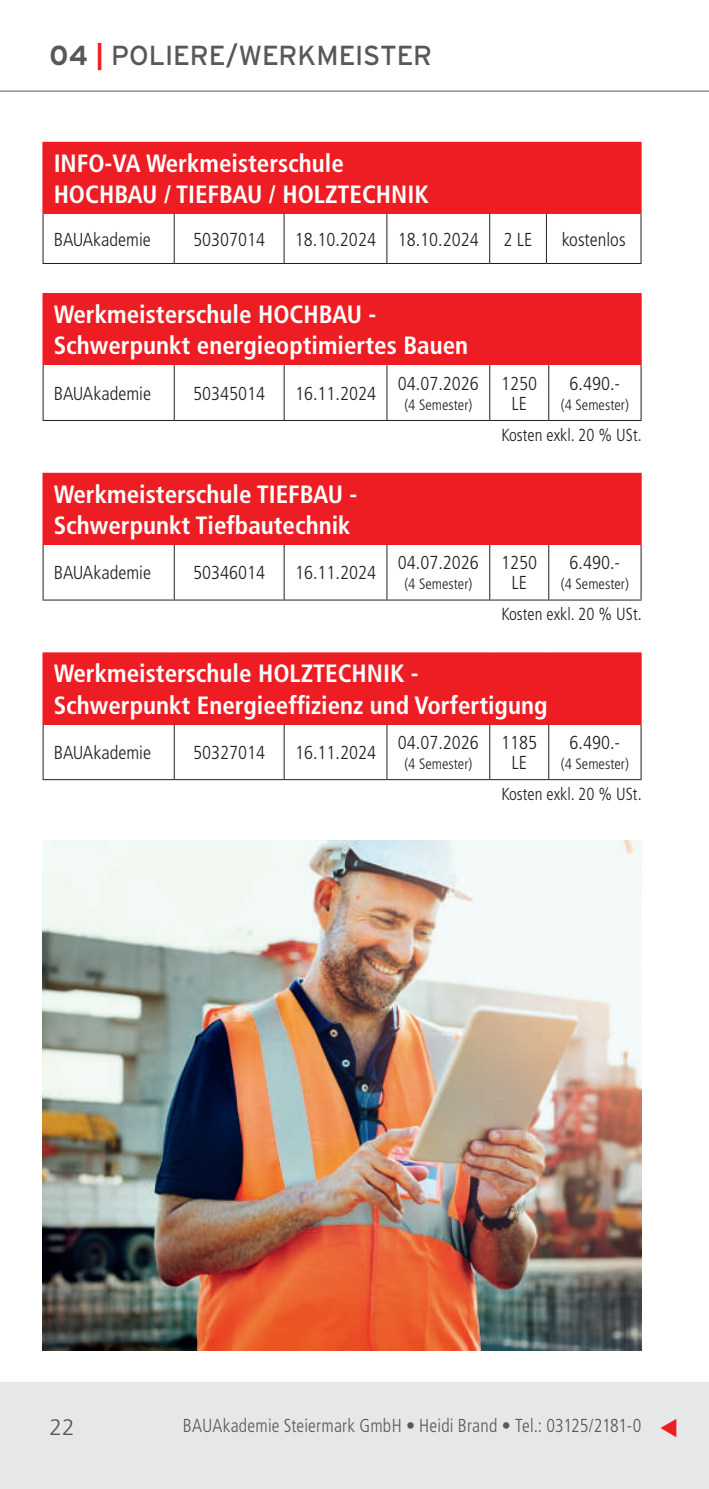
<style>
.page{position:relative;width:709px;height:1489px;background:#fff}
.page>*{position:absolute;margin:0;border:0;box-sizing:border-box;transform-origin:0 0}
.t1{font:27.5px "Interstate";letter-spacing:-.005em;color:#57585a}
.t2{font:700 condensed 25px/31.2px "Frutiger LT Std";color:#fff}
.t3{font:300 22.5px "Frutiger LT Std";color:#57585a}
.t4{font:300 condensed 18.75px/20px "Frutiger LT Std";color:#231f20;text-align:center}
.t5{font:300 condensed 18.75px "Frutiger LT Std";letter-spacing:.01em;color:#57585a;scale:.96 1}
.t6{font:300 condensed 17.5px "Frutiger LT Std";color:#231f20;scale:.96 1}
.t7{font:300 condensed 15px "Frutiger LT Std";color:#231f20}
.s1{font-weight:700}
.s2{font-weight:700;color:#ee1d23}
</style>
<div class="page">
<div style="left:0;top:1382px;width:709px;height:106px;background:#e6e7e9"></div>
<hr style="left:0;top:91px;width:709px;height:1px;background:#57585a">
<div style="left:43px;top:142px;width:598px;height:72px;background:#ee1d23"></div>
<hr style="left:43px;top:263px;width:131px;height:1px;background:#231f20">
<hr style="left:174px;top:263px;width:110px;height:1px;background:#231f20">
<hr style="left:284px;top:263px;width:103px;height:1px;background:#231f20">
<hr style="left:387px;top:263px;width:102px;height:1px;background:#231f20">
<hr style="left:489px;top:263px;width:57px;height:1px;background:#231f20">
<hr style="left:546px;top:263px;width:95px;height:1px;background:#231f20">
<hr style="left:174px;top:214px;width:1px;height:49px;background:#231f20">
<hr style="left:283px;top:214px;width:1px;height:49px;background:#231f20">
<hr style="left:386px;top:214px;width:1px;height:49px;background:#231f20">
<hr style="left:489px;top:214px;width:1px;height:49px;background:#231f20">
<hr style="left:546px;top:214px;width:1px;height:49px;background:#231f20">
<hr style="left:640px;top:214px;width:1px;height:49px;background:#231f20">
<hr style="left:42px;top:142px;width:132px;height:1px;background:#ee1d23">
<hr style="left:42px;top:143px;width:2px;height:71px;background:#ee1d23">
<hr style="left:43px;top:214px;width:1px;height:49px;background:#231f20">
<div style="left:43px;top:294px;width:598px;height:71px;background:#ee1d23"></div>
<hr style="left:549px;top:420px;width:92px;height:1px;background:#231f20">
<hr style="left:43px;top:365px;width:1px;height:55px;background:#231f20">
<hr style="left:174px;top:365px;width:1px;height:55px;background:#231f20">
<hr style="left:284px;top:365px;width:1px;height:55px;background:#231f20">
<hr style="left:386px;top:365px;width:1px;height:55px;background:#231f20">
<hr style="left:489px;top:365px;width:1px;height:55px;background:#231f20">
<hr style="left:548px;top:365px;width:1px;height:55px;background:#231f20">
<hr style="left:640px;top:365px;width:1px;height:55px;background:#231f20">
<hr style="left:42px;top:293px;width:132px;height:1px;background:#ee1d23">
<hr style="left:42px;top:294px;width:2px;height:71px;background:#ee1d23">
<hr style="left:174px;top:293px;width:110px;height:1px;background:#ee1d23">
<hr style="left:284px;top:293px;width:103px;height:1px;background:#ee1d23">
<hr style="left:387px;top:293px;width:103px;height:1px;background:#ee1d23">
<hr style="left:490px;top:293px;width:59px;height:1px;background:#ee1d23">
<hr style="left:549px;top:293px;width:92px;height:1px;background:#ee1d23">
<hr style="left:43px;top:420px;width:131px;height:1px;background:#231f20">
<hr style="left:174px;top:420px;width:110px;height:1px;background:#231f20">
<hr style="left:284px;top:420px;width:103px;height:1px;background:#231f20">
<hr style="left:387px;top:420px;width:103px;height:1px;background:#231f20">
<hr style="left:490px;top:420px;width:59px;height:1px;background:#231f20">
<div style="left:43px;top:473px;width:598px;height:71px;background:#ee1d23"></div>
<hr style="left:549px;top:599px;width:92px;height:1px;background:#231f20">
<hr style="left:43px;top:544px;width:1px;height:55px;background:#231f20">
<hr style="left:174px;top:544px;width:1px;height:55px;background:#231f20">
<hr style="left:284px;top:544px;width:1px;height:55px;background:#231f20">
<hr style="left:386px;top:544px;width:1px;height:55px;background:#231f20">
<hr style="left:489px;top:544px;width:1px;height:55px;background:#231f20">
<hr style="left:548px;top:544px;width:1px;height:55px;background:#231f20">
<hr style="left:640px;top:544px;width:1px;height:55px;background:#231f20">
<hr style="left:42px;top:473px;width:132px;height:1px;background:#ee1d23">
<hr style="left:42px;top:474px;width:2px;height:70px;background:#ee1d23">
<hr style="left:43px;top:599px;width:131px;height:1px;background:#231f20">
<hr style="left:174px;top:599px;width:110px;height:1px;background:#231f20">
<hr style="left:284px;top:599px;width:103px;height:1px;background:#231f20">
<hr style="left:387px;top:599px;width:103px;height:1px;background:#231f20">
<hr style="left:490px;top:599px;width:59px;height:1px;background:#231f20">
<div style="left:43px;top:653px;width:598px;height:71px;background:#ee1d23"></div>
<hr style="left:549px;top:779px;width:92px;height:1px;background:#231f20">
<hr style="left:43px;top:724px;width:1px;height:55px;background:#231f20">
<hr style="left:174px;top:724px;width:1px;height:55px;background:#231f20">
<hr style="left:284px;top:724px;width:1px;height:55px;background:#231f20">
<hr style="left:386px;top:724px;width:1px;height:55px;background:#231f20">
<hr style="left:489px;top:724px;width:1px;height:55px;background:#231f20">
<hr style="left:548px;top:724px;width:1px;height:55px;background:#231f20">
<hr style="left:640px;top:724px;width:1px;height:55px;background:#231f20">
<hr style="left:42px;top:652px;width:132px;height:1px;background:#ee1d23">
<hr style="left:42px;top:653px;width:2px;height:71px;background:#ee1d23">
<hr style="left:174px;top:652px;width:110px;height:1px;background:#ee1d23">
<hr style="left:284px;top:652px;width:103px;height:1px;background:#ee1d23">
<hr style="left:387px;top:652px;width:103px;height:1px;background:#ee1d23">
<hr style="left:490px;top:652px;width:59px;height:1px;background:#ee1d23">
<hr style="left:549px;top:652px;width:92px;height:1px;background:#ee1d23">
<hr style="left:43px;top:779px;width:131px;height:1px;background:#231f20">
<hr style="left:174px;top:779px;width:110px;height:1px;background:#231f20">
<hr style="left:284px;top:779px;width:103px;height:1px;background:#231f20">
<hr style="left:387px;top:779px;width:103px;height:1px;background:#231f20">
<hr style="left:490px;top:779px;width:59px;height:1px;background:#231f20">
<img style="left:42px;top:840px;width:599px;height:510px">
<p class="t1" style="left:50px;top:39px;width:384px"><span class="s1">04</span> <span class="s2">|</span> POLIERE/WERKMEISTER</p>
<p class="t2" style="left:54px;top:147px;width:376px">INFO-VA Werkmeisterschule<br>HOCHBAU / TIEFBAU / HOLZTECHNIK</p>
<p class="t4" style="left:54px;top:229px;width:99px">BAUAkademie</p>
<p class="t4" style="left:193px;top:229px;width:73px">50307014</p>
<p class="t4" style="left:295px;top:229px;width:185px">18.10.2024 18.10.2024</p>
<p class="t4" style="left:503px;top:229px;width:31px">2 LE</p>
<p class="t4" style="left:562px;top:229px;width:65px">kostenlos</p>
<p class="t2" style="left:54px;top:299px;width:416px">Werkmeisterschule HOCHBAU -<br>Schwerpunkt energieoptimiertes Bauen</p>
<p class="t4" style="left:54px;top:383px;width:99px">BAUAkademie</p>
<p class="t4" style="left:193px;top:383px;width:73px">50345014</p>
<p class="t4" style="left:295px;top:383px;width:83px">16.11.2024</p>
<p class="t4" style="left:398px;top:373px;width:82px">04.07.2026</p>
<p class="t7" style="left:404px;top:396px;width:70px">(4 Semester)</p>
<p class="t2" style="left:54px;top:478px;width:305px">Werkmeisterschule TIEFBAU -<br>Schwerpunkt Tiefbautechnik</p>
<p class="t4" style="left:54px;top:563px;width:99px">BAUAkademie</p>
<p class="t4" style="left:193px;top:563px;width:73px">50346014</p>
<p class="t4" style="left:295px;top:563px;width:83px">16.11.2024</p>
<p class="t4" style="left:398px;top:553px;width:82px">04.07.2026</p>
<p class="t7" style="left:404px;top:575px;width:70px">(4 Semester)</p>
<p class="t4" style="left:501px;top:373px;width:38px">1250<br>LE</p>
<p class="t4" style="left:569px;top:373px;width:52px">6.490.-</p>
<p class="t7" style="left:561px;top:396px;width:70px">(4 Semester)</p>
<p class="t6" style="left:501px;top:424px;width:148px">Kosten exkl. 20 % USt.</p>
<p class="t4" style="left:501px;top:553px;width:38px">1250<br>LE</p>
<p class="t4" style="left:569px;top:553px;width:52px">6.490.-</p>
<p class="t7" style="left:561px;top:575px;width:70px">(4 Semester)</p>
<p class="t6" style="left:501px;top:604px;width:148px">Kosten exkl. 20 % USt.</p>
<p class="t2" style="left:54px;top:658px;width:495px">Werkmeisterschule HOLZTECHNIK -<br>Schwerpunkt Energieeffizienz und Vorfertigung</p>
<p class="t4" style="left:54px;top:742px;width:99px">BAUAkademie</p>
<p class="t4" style="left:193px;top:742px;width:73px">50327014</p>
<p class="t4" style="left:295px;top:742px;width:83px">16.11.2024</p>
<p class="t4" style="left:501px;top:732px;width:38px">1185<br>LE</p>
<p class="t4" style="left:569px;top:732px;width:52px">6.490.-</p>
<p class="t4" style="left:398px;top:732px;width:82px">04.07.2026</p>
<p class="t7" style="left:404px;top:755px;width:70px">(4 Semester)</p>
<p class="t7" style="left:561px;top:755px;width:70px">(4 Semester)</p>
<p class="t6" style="left:501px;top:783px;width:148px">Kosten exkl. 20 % USt.</p>
<p class="t3" style="left:50px;top:1414px;width:26px">22</p>
<p class="t5" style="left:183px;top:1414px;width:479px">BAUAkademie Steiermark GmbH • Heidi Brand • Tel.: 03125/2181-0</p>
</div>
